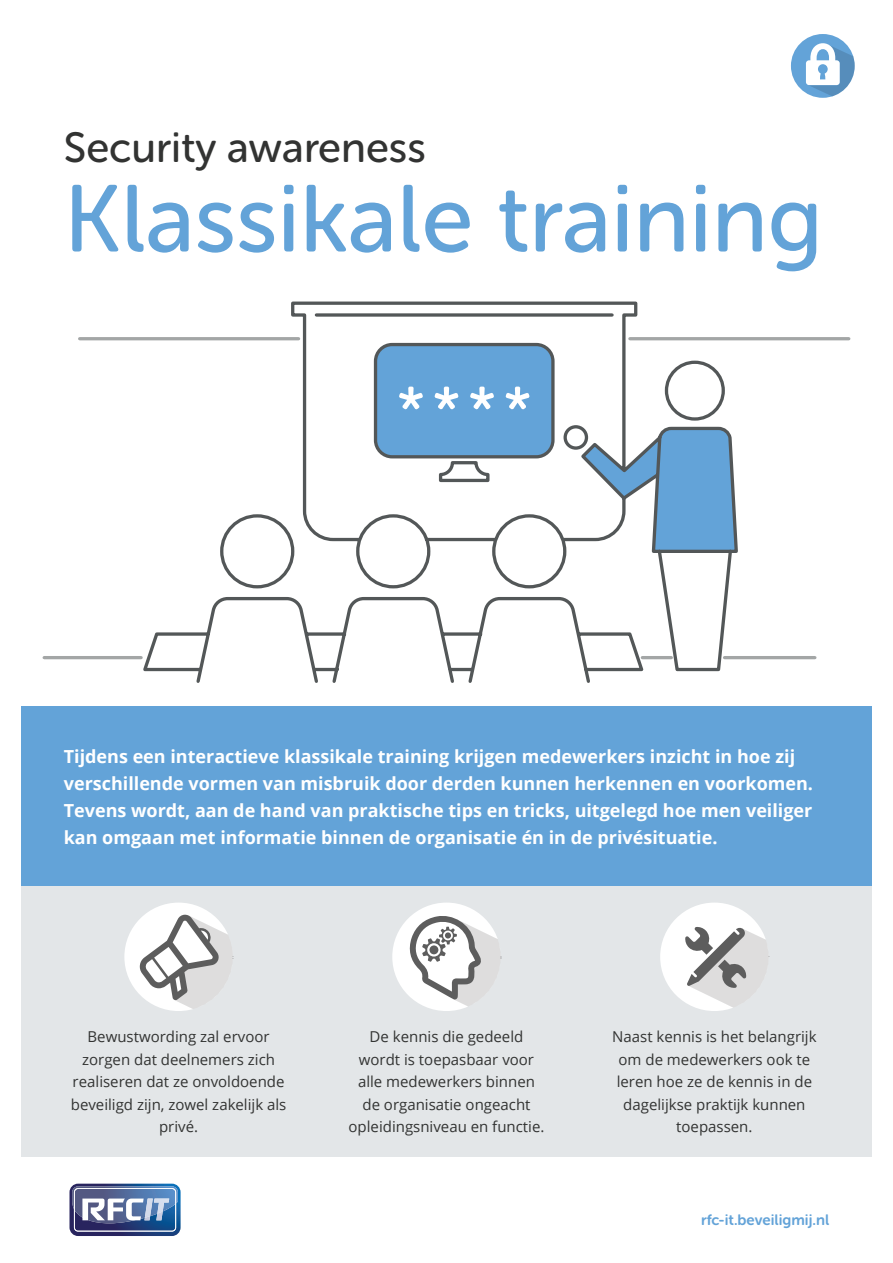
<style>
.page{position:relative;width:893px;height:1263px;background:#fff}
.page>*{position:absolute;margin:0;border:0;box-sizing:border-box;transform-origin:0 0}
.Titel-wit{font:94.5px "Museo Sans Rounded 500";color:#63a3d8}
.Titel-wit-2{font:42px "Museo Sans Rounded 500";color:#323332}
.Intro-wit{font:700 18px/27px "Open Sans";color:#fff}
.Icon-tekst{font:15px/22.5px "Open Sans";color:#323332;text-align:center}
.Copy-10-zwart{font:15px "Museo Sans Rounded 700";color:#63a3d8}
</style>
<div class="page">
<div style="left:21px;top:706px;width:851px;height:181px;background:#63a3d8"></div>
<div style="left:21px;top:887px;width:851px;height:270px;background:#e3e6e8"></div>
<hr style="left:44px;top:656px;width:97px;height:3px;background:#a3a6a6">
<hr style="left:630px;top:337px;width:219px;height:3px;background:#a3a6a6">
<hr style="left:80px;top:337px;width:219px;height:3px;background:#a3a6a6">
<hr style="left:725px;top:656px;width:90px;height:3px;background:#a3a6a6">
<svg style="left:140px;top:301px;width:600px;height:382px"></svg>
<div style="left:124px;top:902px;width:109px;height:109px;background:#fff;border-radius:50%"></div>
<svg style="left:138px;top:914px;width:96px;height:95px"></svg>
<div style="left:660px;top:902px;width:109px;height:109px;background:#fff;border-radius:50%"></div>
<svg style="left:685px;top:927px;width:84px;height:81px"></svg>
<div style="left:392px;top:902px;width:109px;height:109px;background:#fff;border-radius:50%"></div>
<svg style="left:408px;top:913px;width:94px;height:93px"></svg>
<div style="left:429px;top:945px;width:9px;height:9px;background:#5d5d5d;border-radius:50%"></div>
<div style="left:791px;top:34px;width:64px;height:64px;background:#63a3d8;border-radius:50%"></div>
<svg style="left:806px;top:38px;width:49px;height:58px"></svg>
<svg style="left:69px;top:1183px;width:112px;height:53px;background:#6a7da6"></svg>
<p class="Titel-wit-2" style="left:64px;top:124px;width:363px">Security awareness</p>
<p class="Titel-wit" style="left:64px;top:167px;width:761px">Klassikale training</p>
<p class="Intro-wit" style="left:64px;top:742px;width:751px">Tijdens een interactieve klassikale training krijgen medewerkers inzicht in hoe zij verschillende vormen van misbruik door derden kunnen herkennen en voorkomen.<br>Tevens wordt, aan de hand van praktische tips en tricks, uitgelegd hoe men veiliger kan omgaan met informatie binnen de organisatie én in de privésituatie.</p>
<p class="Icon-tekst" style="left:71px;top:1025px;width:217px">Bewustwording zal ervoor zorgen dat deelnemers zich realiseren dat ze onvoldoende beveiligd zijn, zowel zakelijk als privé.</p>
<p class="Icon-tekst" style="left:349px;top:1025px;width:197px">De kennis die gedeeld wordt is toepasbaar voor alle medewerkers binnen de organisatie ongeacht opleidingsniveau en functie.</p>
<p class="Icon-tekst" style="left:612px;top:1025px;width:206px">Naast kennis is het belangrijk om de medewerkers ook te leren hoe ze de kennis in de dagelijkse praktijk kunnen toepassen.</p>
<p class="Copy-10-zwart" style="left:701px;top:1211px;width:130px">rfc-it.beveiligmij.nl</p>
</div>
